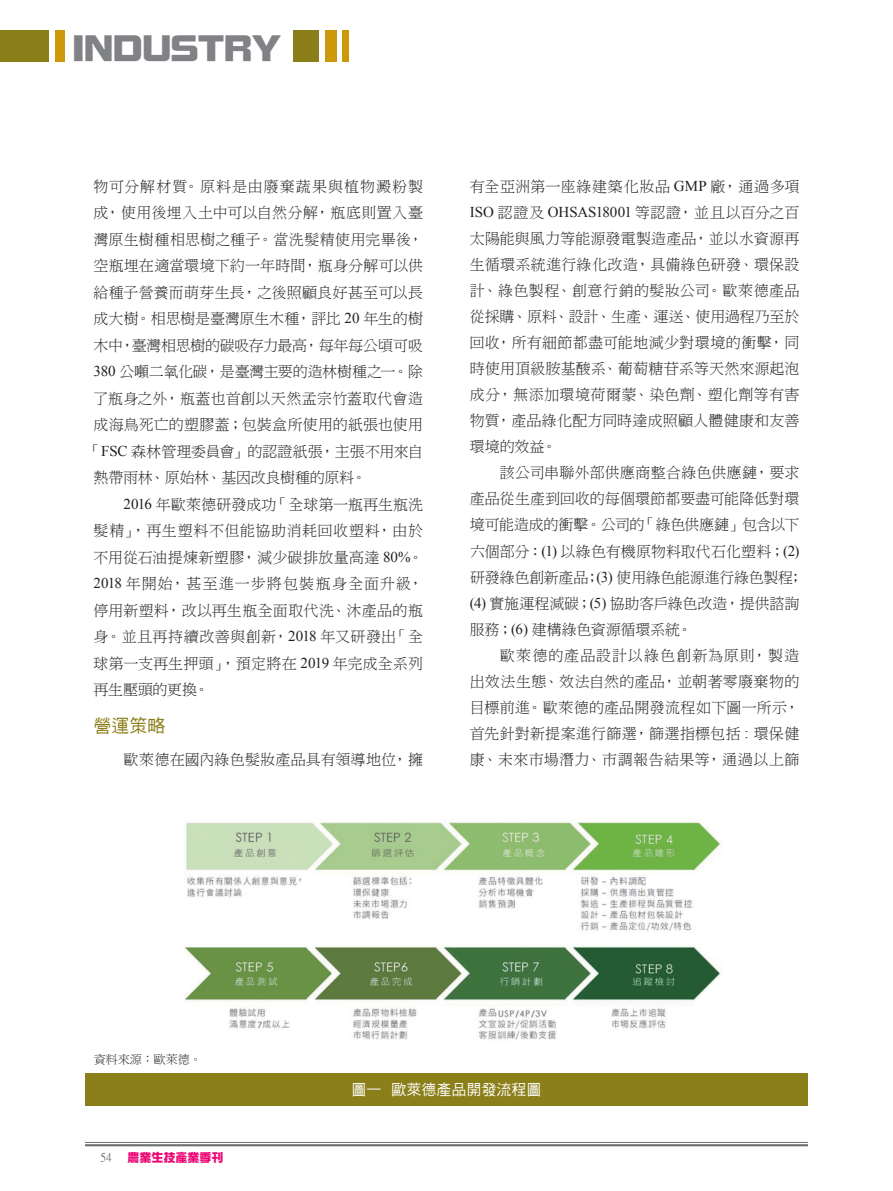
<style>
.page{position:relative;width:893px;height:1191px;background:#fff}
.page>*{position:absolute;margin:0;border:0;box-sizing:border-box;transform-origin:0 0}
.t1{font:36px "DF Zong Yi W9 WINP BF";color:#808285}
.t2{font:18px "DF Hei W5 WINP BF";color:#8b7f1a}
.t3{font:15px/26.1px "DF Ming W3 WIN BF";letter-spacing:.01em;color:#231f20;text-align:justify}
.t4{font:15px/26.1px "DF Ming W3 WIN BF";letter-spacing:-.01em;color:#231f20}
.t5{font:15px "DF Ming W3 WIN BF";letter-spacing:-.02em;color:#231f20}
.t6{font:15px "DF Ming W3 WIN BF";letter-spacing:-.015em;color:#231f20}
.t7{font:15px "DF Ming W3 WIN BF";letter-spacing:.075em;color:#231f20}
.t8{font:15px "DF Ming W3 WIN BF";letter-spacing:.035em;color:#231f20}
.t9{font:15px "DF Ming W3 WIN BF";letter-spacing:.06em;color:#231f20}
.t10{font:15px "DF Hei W5 WINP BF";color:#fff}
.t11{font:12px "P Ming Li U";color:#231f20}
.t12{font:12px "DF Zong Yi W9 WINP BF";color:#ed0373}
.t13{font:12px "P Ming Li U";color:#57585a}
.s1{font-family:"Times New Roman"}
</style>
<div class="page">
<hr style="left:85px;top:1142px;width:723px;height:1px;background:#6c6d70">
<hr style="left:85px;top:1144px;width:723px;height:2px;background:#6c6d70">
<div style="left:293px;top:30px;width:26px;height:32px;background:#8b7f1a"></div>
<div style="left:325px;top:30px;width:11px;height:32px;background:#cd990b"></div>
<div style="left:342px;top:30px;width:7px;height:32px;background:#cd990b"></div>
<div style="left:55px;top:30px;width:9px;height:32px;background:#cd990b"></div>
<div style="left:0;top:30px;width:48px;height:32px;background:#8b7f1a"></div>
<img style="left:184px;top:819px;width:538px;height:222px">
<div style="left:85px;top:1072px;width:723px;height:33px;background:#8b7f1a"></div>
<h1 class="t1" style="left:73px;top:30px;width:210px">INDUSTRY</h1>
<p class="t9" style="left:94px;top:179px;width:331px">物可分解材質。原料是由廢棄蔬果與植物澱粉製</p>
<p class="t3" style="left:94px;top:200px;width:331px">成，使用後埋入土中可以自然分解，瓶底則置入臺</p>
<p class="t3" style="left:94px;top:226px;width:331px">灣原生樹種相思樹之種子。當洗髮精使用完畢後，</p>
<p class="t3" style="left:94px;top:253px;width:331px">空瓶埋在適當環境下約一年時間，瓶身分解可以供</p>
<p class="t3" style="left:93px;top:279px;width:331px">給種子營養而萌芽生長，之後照顧良好甚至可以長</p>
<p class="t6" style="left:94px;top:311px;width:331px">成大樹。相思樹是臺灣原生木種，評比 <span class="s1">20</span> 年生的樹</p>
<p class="t5" style="left:94px;top:338px;width:331px">木中，臺灣相思樹的碳吸存力最高，每年每公頃可吸</p>
<p class="t5" style="left:94px;top:364px;width:331px"><span class="s1">380</span> 公噸二氧化碳，是臺灣主要的造林樹種之一。除</p>
<p class="t3" style="left:94px;top:385px;width:331px">了瓶身之外，瓶蓋也首創以天然孟宗竹蓋取代會造</p>
<p class="t3" style="left:94px;top:411px;width:331px">成海鳥死亡的塑膠蓋；包裝盒所使用的紙張也使用</p>
<p class="t3" style="left:86px;top:438px;width:339px">「<span class="s1">FSC</span> 森林管理委員會」的認證紙張，主張不用來自</p>
<p class="t5" style="left:94px;top:470px;width:274px">熱帶雨林、原始林、基因改良樹種的原料。</p>
<p class="t3" style="left:124px;top:491px;width:301px"><span class="s1">2016</span> 年歐萊德研發成功「全球第一瓶再生瓶洗</p>
<p class="t8" style="left:94px;top:523px;width:331px">髮精」，再生塑料不但能協助消耗回收塑料，由於</p>
<p class="t3" style="left:94px;top:544px;width:331px">不用從石油提煉新塑膠，減少碳排放量高達 <span class="s1">80%</span>。</p>
<p class="t7" style="left:94px;top:576px;width:331px"><span class="s1">2018</span> 年開始，甚至進一步將包裝瓶身全面升級，</p>
<p class="t3" style="left:94px;top:597px;width:331px">停用新塑料，改以再生瓶全面取代洗、沐產品的瓶</p>
<p class="t3" style="left:94px;top:623px;width:331px">身。並且再持續改善與創新，<span class="s1">2018</span> 年又研發出「全</p>
<p class="t3" style="left:94px;top:650px;width:331px">球第一支再生押頭」，預定將在 <span class="s1">2019</span> 年完成全系列</p>
<p class="t6" style="left:94px;top:682px;width:117px">再生壓頭的更換。</p>
<p class="t2" style="left:94px;top:717px;width:73px">營運策略</p>
<p class="t3" style="left:124px;top:746px;width:301px">歐萊德在國內綠色髮妝產品具有領導地位，擁</p>
<p class="t3" style="left:470px;top:173px;width:331px">有全亞洲第一座綠建築化妝品 <span class="s1">GMP</span> 廠，通過多項<span class="s1">ISO</span> 認證及 <span class="s1">OHSAS18001</span> 等認證，並且以百分之百太陽能與風力等能源發電製造產品，並以水資源再生循環系統進行綠化改造，具備綠色研發、環保設計、綠色製程、創意行銷的髮妝公司。歐萊德產品從採購、原料、設計、生產、運送、使用過程乃至於回收，所有細節都盡可能地減少對環境的衝擊，同時使用頂級胺基酸系、葡萄糖苷系等天然來源起泡成分，無添加環境荷爾蒙、染色劑、塑化劑等有害物質，產品綠化配方同時達成照顧人體健康和友善環境的效益。</p>
<p class="t4" style="left:470px;top:460px;width:335px;text-indent:30px">該公司串聯外部供應商整合綠色供應鏈，要求產品從生產到回收的每個環節都要盡可能降低對環境可能造成的衝擊。公司的「綠色供應鏈」包含以下六個部分：<span class="s1">(1)</span> 以綠色有機原物料取代石化塑料；<span class="s1">(2)</span>研發綠色創新產品；<span class="s1">(3)</span> 使用綠色能源進行綠色製程；<span class="s1">(4)</span> 實施運程減碳；<span class="s1">(5)</span> 協助客戶綠色改造，提供諮詢服務；<span class="s1">(6)</span> 建構綠色資源循環系統。</p>
<p class="t3" style="left:470px;top:642px;width:331px;text-indent:30px">歐萊德的產品設計以綠色創新為原則，製造出效法生態、效法自然的產品，並朝著零廢棄物的目標前進。歐萊德的產品開發流程如下圖一所示，首先針對新提案進行篩選，篩選指標包括 <span class="s1">:</span> 環保健康、未來市場潛力、市調報告結果等，通過以上篩</p>
<p class="t11" style="left:94px;top:1053px;width:109px">資料來源：歐萊德。</p>
<p class="t13" style="left:100px;top:1151px;width:13px">54</p>
<p class="t12" style="left:128px;top:1151px;width:97px">農業生技產業季刊</p>
<p class="t10" style="left:351px;top:1081px;width:191px">圖一 歐萊德產品開發流程圖</p>
</div>
